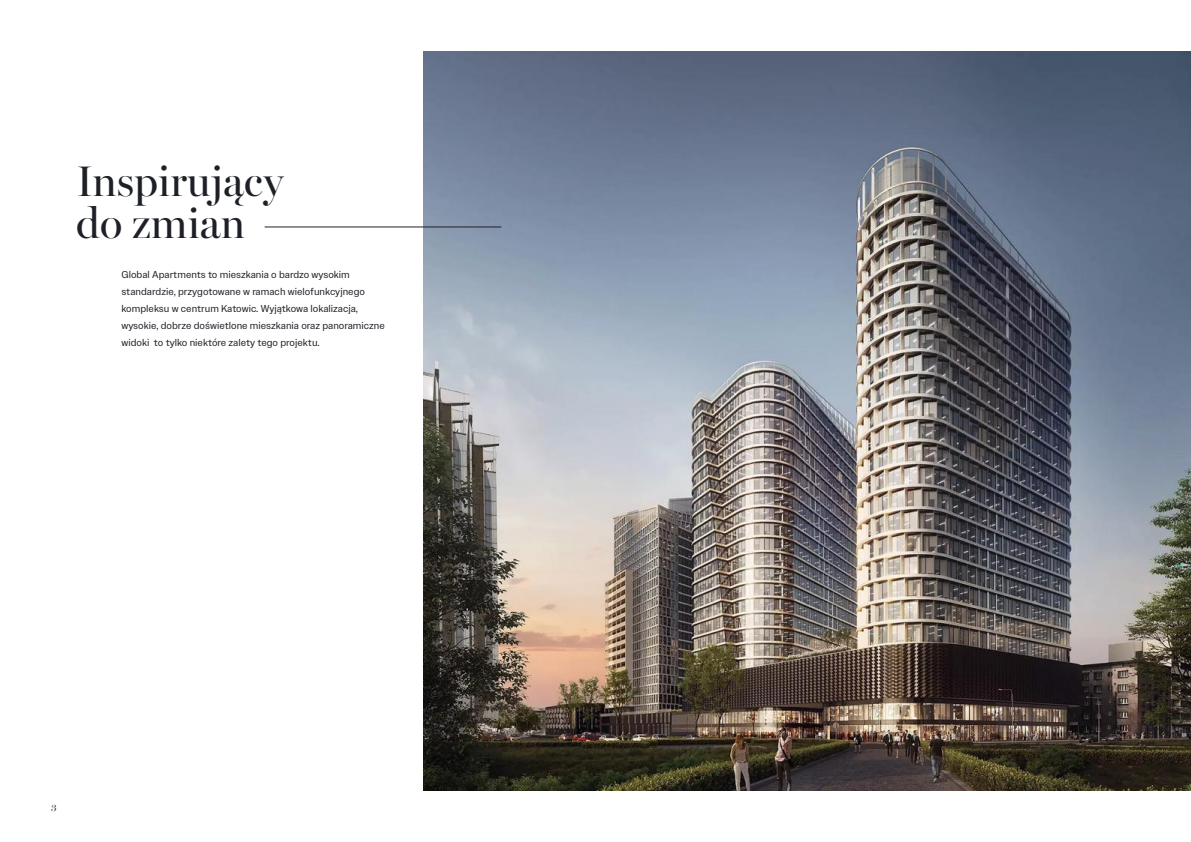
<style>
.page{position:relative;width:1191px;height:842px;background:#fff}
.page>*{position:absolute;margin:0;border:0;box-sizing:border-box;transform-origin:0 0}
.t1{font:43px/42px "Miller Banner";color:#1d2127}
.t2{font:10px/17px "Owners Text";color:#1d2127}
.t3{font:10px "Miller Banner";color:#4a3438}
</style>
<div class="page">
<img style="left:424px;top:51px;width:767px;height:740px">
<hr style="left:265px;top:226px;width:236px;height:1px;background:#1e2127">
<h1 class="t1" style="left:76px;top:157px;width:209px">Inspirujący do zmian</h1>
<p class="t2" style="left:121px;top:266px;width:265px">Global Apartments to mieszkania o bardzo wysokim standardzie, przygotowane w ramach wielofunkcyjnego kompleksu w centrum Katowic. Wyjątkowa lokalizacja, wysokie, dobrze doświetlone mieszkania oraz panoramiczne widoki to tylko niektóre zalety tego projektu.</p>
<p class="t3" style="left:51px;top:799px;width:7px">3</p>
</div>
